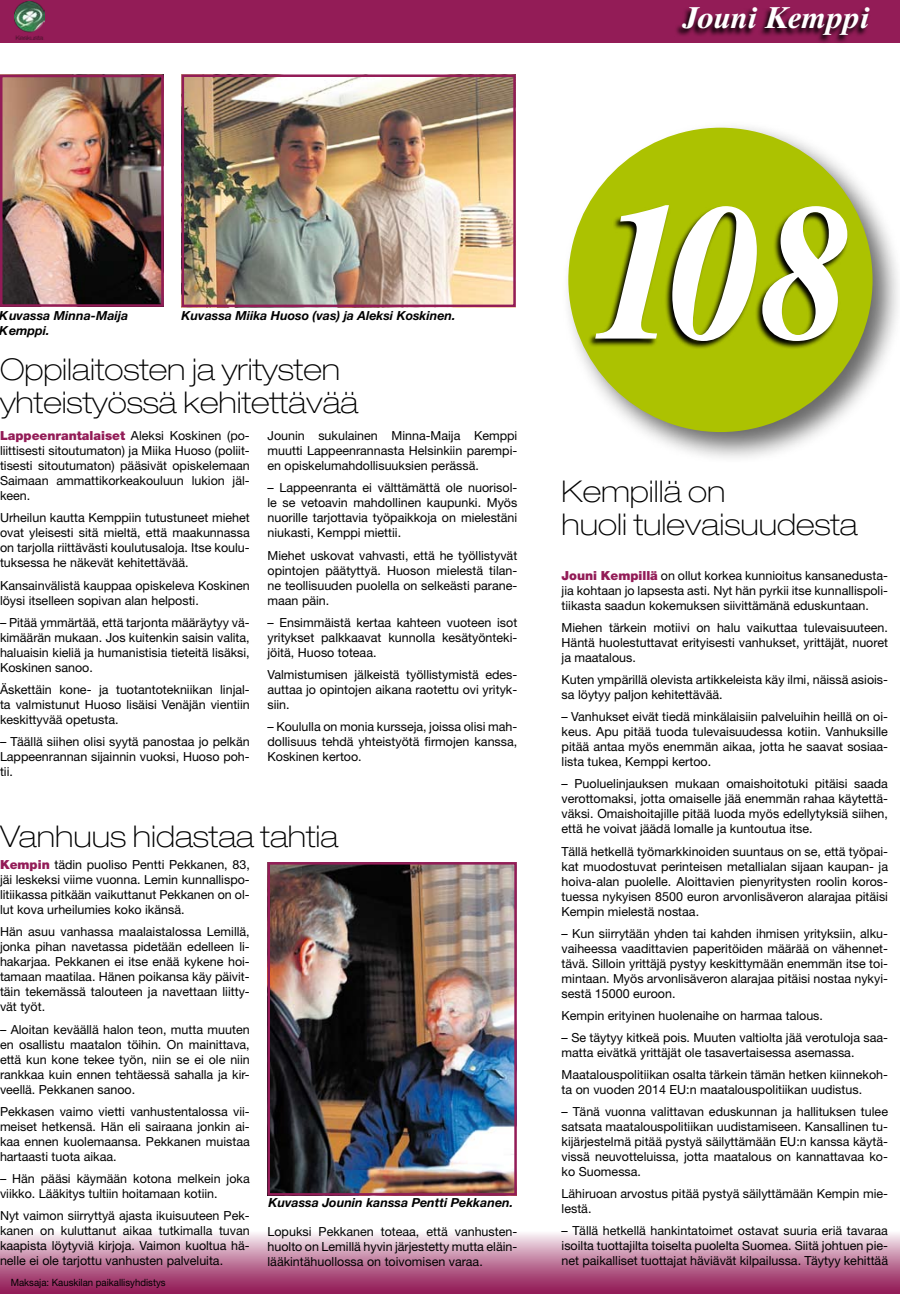
<style>
.page{position:relative;width:900px;height:1294px;background:#fff}
.page>*{position:absolute;margin:0;border:0;box-sizing:border-box;transform-origin:0 0}
.t1{font:italic 700 188.38px "Times Ten LT Std";color:#fff;scale:.88 1}
.t2{font:italic 700 30.12px "Times Ten LT Std";color:#fff}
.t3{font:100 expanded 30px/33px "Helvetica Neue LT Std";color:#000}
.t4{font:12.5px/15px "Helvetica Neue LT Std";color:#000;text-align:justify}
.t5{font:italic 700 12.5px "Helvetica Neue LT Std";color:#000}
.t6{font:10px "Helvetica Neue LT Std";color:#000;scale:.96 1}
.s1{font-weight:900;color:#931c57}
</style>
<div class="page">
<div style="left:1px;top:1230px;width:899px;height:63px;background:linear-gradient(to bottom,#fbf6f8,#8c0e4c)"></div>
<div style="left:0;top:0;width:900px;height:43px;background:#931c57"></div>
<img style="left:14px;top:2px;width:30px;height:38px">
<svg style="left:676px;top:8px;width:193px;height:34px"></svg>
<img style="left:185px;top:77px;width:328px;height:227px">
<div style="left:182px;top:74px;width:334px;height:233px;border:2px solid #931c57"></div>
<img style="left:3px;top:78px;width:158px;height:226px">
<div style="left:0;top:75px;width:164px;height:232px;border:2px solid #931c57"></div>
<img style="left:271px;top:865px;width:243px;height:327px">
<div style="left:268px;top:862px;width:249px;height:333px;border:2px solid #931c57"></div>
<div style="left:560px;top:119px;width:340px;height:344px;background:#000;opacity:.59"></div>
<div style="left:568px;top:128px;width:305px;height:304px;background:#acc201;border-radius:50%"></div>
<svg style="left:589px;top:207px;width:259px;height:142px"></svg>
<h2 class="t2" style="left:683px;top:0;width:188px">Jouni Kemppi</h2>
<p class="t5" style="left:0;top:308px;width:130px">Kuvassa Minna-Maija</p>
<p class="t5" style="left:182px;top:308px;width:276px">Kuvassa Miika Huoso (vas) ja Aleksi Koskinen.</p>
<p class="t5" style="left:0;top:323px;width:51px">Kemppi.</p>
<h3 class="t3" style="left:0;top:352px;width:360px">Oppilaitosten ja yritysten yhteistyössä kehitettävää</h3>
<p class="t4" style="left:0;top:428px;width:251px"><span class="s1">Lappeenrantalaiset</span> Aleksi Koskinen (po&shy;liittisesti sitoutumaton) ja Miika Huoso (poliit&shy;tisesti sitoutumaton) pääsivät opiskelemaan Saimaan ammattikorkeakouluun lukion jäl&shy;keen.</p>
<p class="t4" style="left:0;top:510px;width:251px">Urheilun kautta Kemppiin tutustuneet miehet ovat yleisesti sitä mieltä, että maakunnassa on tarjolla riittävästi koulutusaloja. Itse koulu&shy;tuksessa he näkevät kehitettävää.</p>
<p class="t4" style="left:0;top:577px;width:251px">Kansainvälistä kauppaa opiskeleva Koskinen löysi itselleen sopivan alan helposti.</p>
<p class="t4" style="left:0;top:614px;width:251px">– Pitää ymmärtää, että tarjonta määräytyy vä&shy;kimäärän mukaan. Jos kuitenkin saisin valita, haluaisin kieliä ja humanistisia tieteitä lisäksi, Koskinen sanoo.</p>
<p class="t4" style="left:0;top:681px;width:251px">Äskettäin kone- ja tuotantotekniikan linjal&shy;ta valmistunut Huoso lisäisi Venäjän vientiin keskittyvää opetusta.</p>
<p class="t4" style="left:0;top:733px;width:251px">– Täällä siihen olisi syytä panostaa jo pelkän Lappeenrannan sijainnin vuoksi, Huoso poh&shy;tii.</p>
<p class="t4" style="left:268px;top:428px;width:251px">Jounin sukulainen Minna-Maija Kemppi muutti Lappeenrannasta Helsinkiin parempi&shy;en opiskelumahdollisuuksien perässä.</p>
<p class="t4" style="left:268px;top:480px;width:251px">– Lappeenranta ei välttämättä ole nuorisol&shy;le se vetoavin mahdollinen kaupunki. Myös nuorille tarjottavia työpaikkoja on mielestäni niukasti, Kemppi miettii.</p>
<p class="t4" style="left:268px;top:547px;width:251px">Miehet uskovat vahvasti, että he työllistyvät opintojen päätyttyä. Huoson mielestä tilan&shy;ne teollisuuden puolella on selkeästi parane&shy;maan päin.</p>
<p class="t4" style="left:268px;top:614px;width:251px">– Ensimmäistä kertaa kahteen vuoteen isot yritykset palkkaavat kunnolla kesätyönteki&shy;jöitä, Huoso toteaa.</p>
<p class="t4" style="left:268px;top:666px;width:251px">Valmistumisen jälkeistä työllistymistä edes&shy;auttaa jo opintojen aikana raotettu ovi yrityk&shy;siin.</p>
<p class="t4" style="left:268px;top:718px;width:251px">– Koululla on monia kursseja, joissa olisi mah&shy;dollisuus tehdä yhteistyötä firmojen kanssa, Koskinen kertoo.</p>
<h3 class="t3" style="left:0;top:819px;width:340px">Vanhuus hidastaa tahtia</h3>
<p class="t4" style="left:0;top:857px;width:251px"><span class="s1">Kempin</span> tädin puoliso Pentti Pekkanen, 83, jäi leskeksi viime vuonna. Lemin kunnallispo&shy;litiikassa pitkään vaikuttanut Pekkanen on ol&shy;lut kova urheilumies koko ikänsä.</p>
<p class="t4" style="left:0;top:924px;width:251px">Hän asuu vanhassa maalaistalossa Lemillä, jonka pihan navetassa pidetään edelleen li&shy;hakarjaa. Pekkanen ei itse enää kykene hoi&shy;tamaan maatilaa. Hänen poikansa käy päivit&shy;täin tekemässä talouteen ja navettaan liitty&shy;vät työt.</p>
<p class="t4" style="left:0;top:1021px;width:251px">– Aloitan keväällä halon teon, mutta muuten en osallistu maatalon töihin. On mainittava, että kun kone tekee työn, niin se ei ole niin rankkaa kuin ennen tehtäessä sahalla ja kir&shy;veellä. Pekkanen sanoo.</p>
<p class="t4" style="left:0;top:1103px;width:251px">Pekkasen vaimo vietti vanhustentalossa vii&shy;meiset hetkensä. Hän eli sairaana jonkin ai&shy;kaa ennen kuolemaansa. Pekkanen muistaa hartaasti tuota aikaa.</p>
<p class="t4" style="left:0;top:1170px;width:251px">– Hän pääsi käymään kotona melkein joka viikko. Lääkitys tultiin hoitamaan kotiin.</p>
<p class="t4" style="left:0;top:1207px;width:251px">Nyt vaimon siirryttyä ajasta ikuisuuteen Pek&shy;kanen on kuluttanut aikaa tutkimalla tuvan kaapista löytyviä kirjoja. Vaimon kuoltua hä&shy;nelle ei ole tarjottu vanhusten palveluita.</p>
<p class="t6" style="left:11px;top:1276px;width:163px">Maksaja: Kauskilan paikallisyhdistys</p>
<p class="t5" style="left:268px;top:1194px;width:246px">Kuvassa Jounin kanssa Pentti Pekkanen.</p>
<p class="t4" style="left:268px;top:1223px;width:251px">Lopuksi Pekkanen toteaa, että vanhusten&shy;huolto on Lemillä hyvin järjestetty mutta eläin&shy;lääkintähuollossa on toivomisen varaa.</p>
<h1 class="t1" style="left:591px;top:159px;width:297px">108</h1>
<h3 class="t3" style="left:562px;top:474px;width:298px">Kempillä on<br>huoli tulevaisuudesta</h3>
<p class="t4" style="left:562px;top:568px;width:328px"><span class="s1">Jouni Kempillä</span> on ollut korkea kunnioitus kansanedusta&shy;jia kohtaan jo lapsesta asti. Nyt hän pyrkii itse kunnallispoli&shy;tiikasta saadun kokemuksen siivittämänä eduskuntaan.</p>
<p class="t4" style="left:562px;top:620px;width:328px">Miehen tärkein motiivi on halu vaikuttaa tulevaisuuteen.<br>Häntä huolestuttavat erityisesti vanhukset, yrittäjät, nuoret ja maatalous.</p>
<p class="t4" style="left:562px;top:672px;width:328px">Kuten ympärillä olevista artikkeleista käy ilmi, näissä asiois&shy;sa löytyy paljon kehitettävää.</p>
<p class="t4" style="left:562px;top:709px;width:328px">– Vanhukset eivät tiedä minkälaisiin palveluihin heillä on oi&shy;keus. Apu pitää tuoda tulevaisuudessa kotiin. Vanhuksille pitää antaa myös enemmän aikaa, jotta he saavat sosiaa&shy;lista tukea, Kemppi kertoo.</p>
<p class="t4" style="left:562px;top:776px;width:328px">– Puoluelinjauksen mukaan omaishoitotuki pitäisi saada verottomaksi, jotta omaiselle jää enemmän rahaa käytettä&shy;väksi. Omaishoitajille pitää luoda myös edellytyksiä siihen, että he voivat jäädä lomalle ja kuntoutua itse.</p>
<p class="t4" style="left:562px;top:843px;width:328px">Tällä hetkellä työmarkkinoiden suuntaus on se, että työpai&shy;kat muodostuvat perinteisen metallialan sijaan kaupan- ja hoiva-alan puolelle. Aloittavien pienyritysten roolin koros&shy;tuessa nykyisen 8500 euron arvonlisäveron alarajaa pitäisi Kempin mielestä nostaa.</p>
<p class="t4" style="left:562px;top:925px;width:328px">– Kun siirrytään yhden tai kahden ihmisen yrityksiin, alku&shy;vaiheessa vaadittavien paperitöiden määrää on vähennet&shy;tävä. Silloin yrittäjä pystyy keskittymään enemmän itse toi&shy;mintaan. Myös arvonlisäveron alarajaa pitäisi nostaa nykyi&shy;sestä 15000 euroon.</p>
<p class="t4" style="left:562px;top:1007px;width:263px">Kempin erityinen huolenaihe on harmaa talous.</p>
<p class="t4" style="left:562px;top:1029px;width:328px">– Se täytyy kitkeä pois. Muuten valtiolta jää verotuloja saa&shy;matta eivätkä yrittäjät ole tasavertaisessa asemassa.</p>
<p class="t4" style="left:562px;top:1066px;width:328px">Maatalouspolitiikan osalta tärkein tämän hetken kiinnekoh&shy;ta on vuoden 2014 EU:n maatalouspolitiikan uudistus.</p>
<p class="t4" style="left:562px;top:1103px;width:328px">– Tänä vuonna valittavan eduskunnan ja hallituksen tulee satsata maatalouspolitiikan uudistamiseen. Kansallinen tu&shy;kijärjestelmä pitää pystyä säilyttämään EU:n kanssa käytä&shy;vissä neuvotteluissa, jotta maatalous on kannattavaa ko&shy;ko Suomessa.</p>
<p class="t4" style="left:562px;top:1186px;width:328px">Lähiruoan arvostus pitää pystyä säilyttämään Kempin mie&shy;lestä.</p>
<p class="t4" style="left:562px;top:1223px;width:328px">– Tällä hetkellä hankintatoimet ostavat suuria eriä tavaraa isoilta tuottajilta toiselta puolelta Suomea. Siitä johtuen pie&shy;net paikalliset tuottajat häviävät kilpailussa. Täytyy kehittää</p>
</div>
